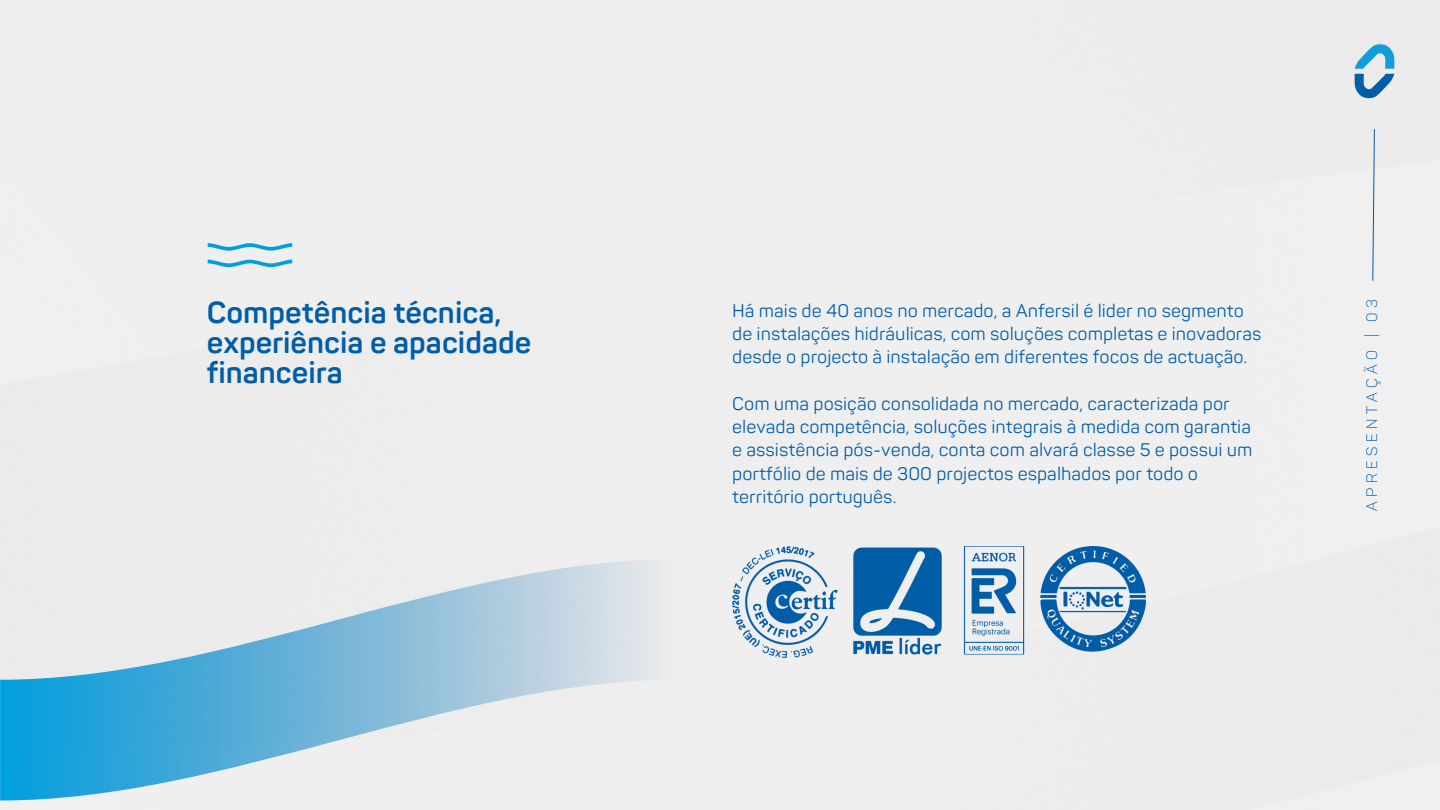
<style>
.page{position:relative;width:1440px;height:810px;background:#eee}
.page>*{position:absolute;margin:0;border:0;box-sizing:border-box;transform-origin:0 0}
.t1{font:700 30px/30px "Panton";color:#005da8}
.t2{font:18px/23.2px "Panton";color:#005da8}
.t3{font:300 15px "Panton";letter-spacing:.3em;color:#005da8}
</style>
<div class="page">
<svg style="left:0;top:559px;width:678px;height:241px;fill:#eaeaeb"></svg>
<svg style="left:1372px;top:128px;width:3px;height:153px"></svg>
<svg style="left:208px;top:260px;width:84px;height:7px"></svg>
<svg style="left:208px;top:243px;width:84px;height:8px"></svg>
<svg style="left:1355px;top:44px;width:39px;height:54px;background:#81b8d7"></svg>
<img style="left:732px;top:546px;width:413px;height:112px">
<h1 class="t1" style="left:207px;top:298px;width:326px">Competência técnica, experiência e apacidade financeira</h1>
<p class="t2" style="left:732px;top:300px;width:531px">Há mais de 40 anos no mercado, a Anfersil é lider no segmento de instalações hidráulicas, com soluções completas e inovadoras desde o projecto à instalação em diferentes focos de actuação.</p>
<p class="t2" style="left:732px;top:393px;width:522px">Com uma posição consolidada no mercado, caracterizada por elevada competência, soluções integrais à medida com garantia e assistência pós-venda, conta com alvará classe 5 e possui um portfólio de mais de 300 projectos espalhados por todo o território português.</p>
<p class="t3" style="left:1363px;top:511px;width:213px;rotate:-90deg">APRESENTAÇÃO | 03</p>
</div>
